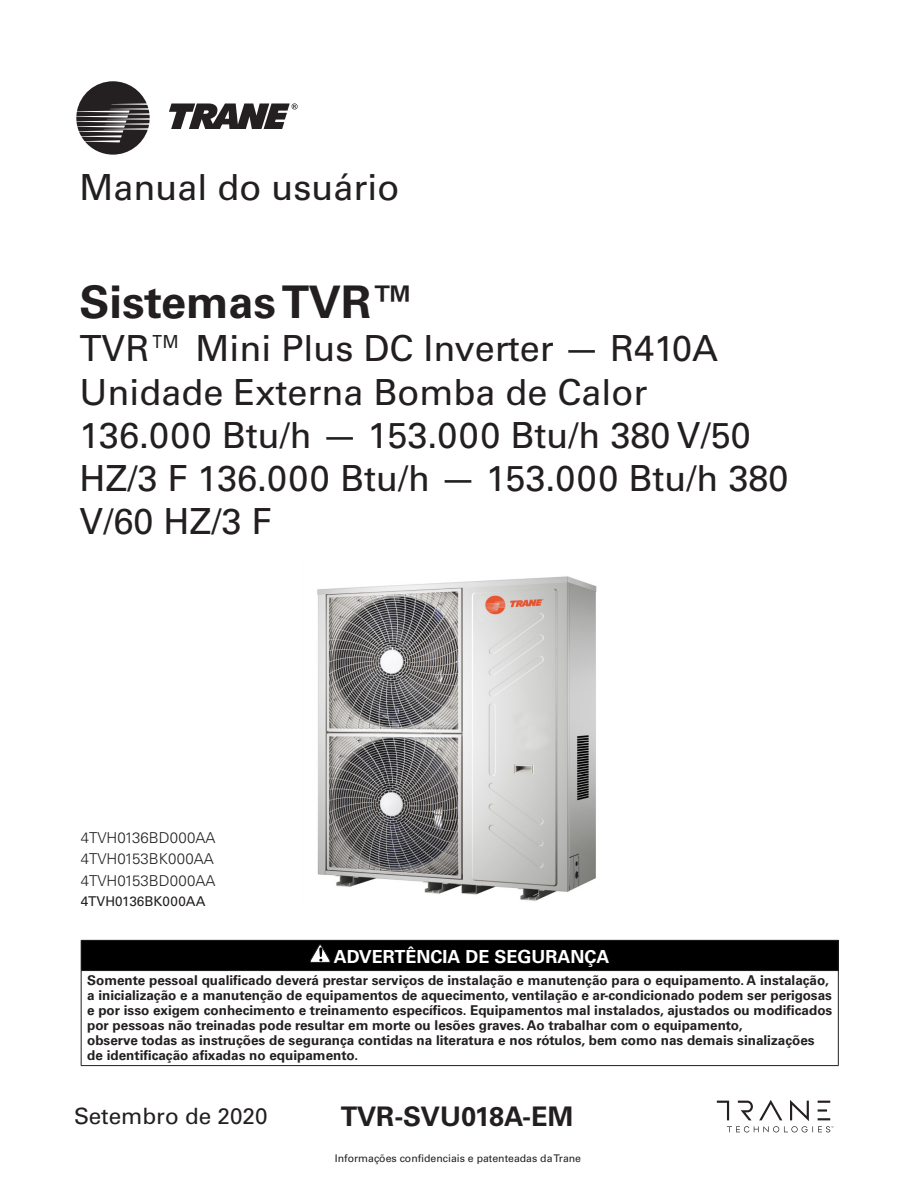
<style>
.page{position:relative;width:918px;height:1188px;background:#fff}
.page>*{position:absolute;margin:0;border:0;box-sizing:border-box;transform-origin:0 0}
.txt{font:700 45px "Univers LT Std";color:#231f20}
.txt-2{font:36px/43.2px "Univers LT Std";color:#231f20}
.num-manual{font:700 27px "Univers LT Std";color:#231f20}
.t1{font:22.5px "Univers LT Std";color:#231f20}
.txt-3{font:700 18px "Univers LT Std";color:#fff}
.txt-4{font:300 15px "Univers LT Std";color:#231f20}
.txt-5{font:700 13.5px/15px "Univers LT Std";color:#231f20}
.txt-6{font:13.5px "Univers LT Std";color:#231f20}
.t2{font:10.5px "Univers LT Std";color:#231f20}
</style>
<div class="page">
<svg style="left:169px;top:103px;width:129px;height:26px"></svg>
<svg style="left:76px;top:81px;width:74px;height:74px"></svg>
<svg style="left:717px;top:1100px;width:116px;height:32px"></svg>
<img style="left:317px;top:576px;width:280px;height:325px">
<div style="left:81px;top:940px;width:757px;height:31px;background:#000"></div>
<hr style="left:81px;top:940px;width:758px;height:1px;background:#231f20">
<svg style="left:81px;top:941px;width:1px;height:29px"></svg>
<svg style="left:838px;top:941px;width:1px;height:29px"></svg>
<hr style="left:81px;top:970px;width:758px;height:1px;background:#231f20">
<hr style="left:81px;top:971px;width:1px;height:94px;background:#231f20">
<hr style="left:838px;top:971px;width:1px;height:94px;background:#231f20">
<hr style="left:81px;top:1065px;width:758px;height:1px;background:#231f20">
<svg style="left:310px;top:944px;width:21px;height:19px"></svg>
<p class="txt-2" style="left:80px;top:166px;width:322px">Manual do usuário</p>
<p class="txt" style="left:80px;top:276px;width:338px">Sistemas TVR™</p>
<p class="txt-2" style="left:80px;top:327px;width:640px">TVR™ Mini Plus DC Inverter — R410A<br>Unidade Externa Bomba de Calor</p>
<p class="txt-2" style="left:80px;top:414px;width:711px">136.000 Btu/h — 153.000 Btu/h 380 V/50<br>HZ/3 F 136.000 Btu/h — 153.000 Btu/h 380<br>V/60 HZ/3 F</p>
<p class="txt-4" style="left:81px;top:829px;width:136px">4TVH0136BD000AA</p>
<p class="txt-4" style="left:81px;top:850px;width:134px">4TVH0153BK000AA</p>
<p class="txt-4" style="left:81px;top:871px;width:136px">4TVH0153BD000AA</p>
<p class="txt-6" style="left:81px;top:893px;width:126px">4TVH0136BK000AA</p>
<p class="txt-3" style="left:334px;top:946px;width:277px">ADVERTÊNCIA DE SEGURANÇA</p>
<p class="txt-5" style="left:87px;top:972px;width:747px">Somente pessoal qualificado deverá prestar serviços de instalação e manutenção para o equipamento. A instalação, a inicialização e a manutenção de equipamentos de aquecimento, ventilação e ar-condicionado podem ser perigosas e por isso exigem conhecimento e treinamento específicos. Equipamentos mal instalados, ajustados ou modificados por pessoas não treinadas pode resultar em morte ou lesões graves. Ao trabalhar com o equipamento,<br>observe todas as instruções de segurança contidas na literatura e nos rótulos, bem como nas demais sinalizações de identificação afixadas no equipamento.</p>
<p class="t1" style="left:74px;top:1103px;width:195px">Setembro de 2020</p>
<p class="num-manual" style="left:341px;top:1101px;width:234px">TVR-SVU018A-EM</p>
<p class="t2" style="left:335px;top:1152px;width:248px">Informações confidenciais e patenteadas da Trane</p>
</div>
